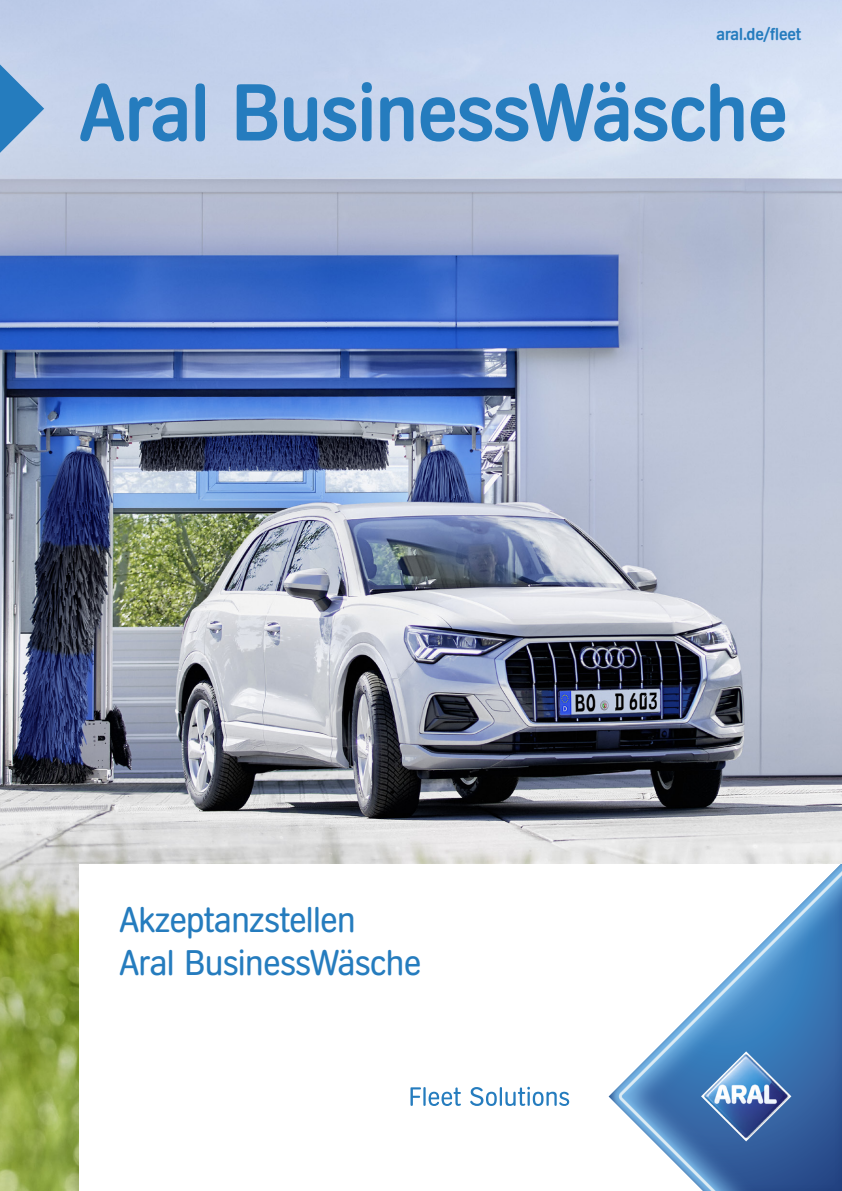
<style>
.page{position:relative;width:842px;height:1191px;background:#fff}
.page>*{position:absolute;margin:0;border:0;box-sizing:border-box;transform-origin:0 0}
.t1{font:600 79.7px "Aral POS";color:#257cbe}
.t2{font:35.2px/42.2px "Aral POS";color:#257cbe}
.t3{font:600 17px "Aral POS";color:#257cbe}
</style>
<div class="page">
<img style="left:0;top:0;width:842px;height:1191px">
<div style="left:79px;top:864px;width:763px;height:327px;background:#fff"></div>
<svg style="left:410px;top:1086px;width:159px;height:20px"></svg>
<svg style="left:0;top:64px;width:44px;height:89px;background:#76a7d4"></svg>
<svg style="left:620px;top:864px;width:222px;height:327px"></svg>
<img style="left:701px;top:1051px;width:90px;height:90px">
<p class="t3" style="left:716px;top:24px;width:86px">aral.de/fleet</p>
<h1 class="t1" style="left:79px;top:66px;width:710px">Aral BusinessWäsche</h1>
<p class="t2" style="left:119px;top:899px;width:303px">Akzeptanzstellen<br>Aral BusinessWäsche</p>
</div>
